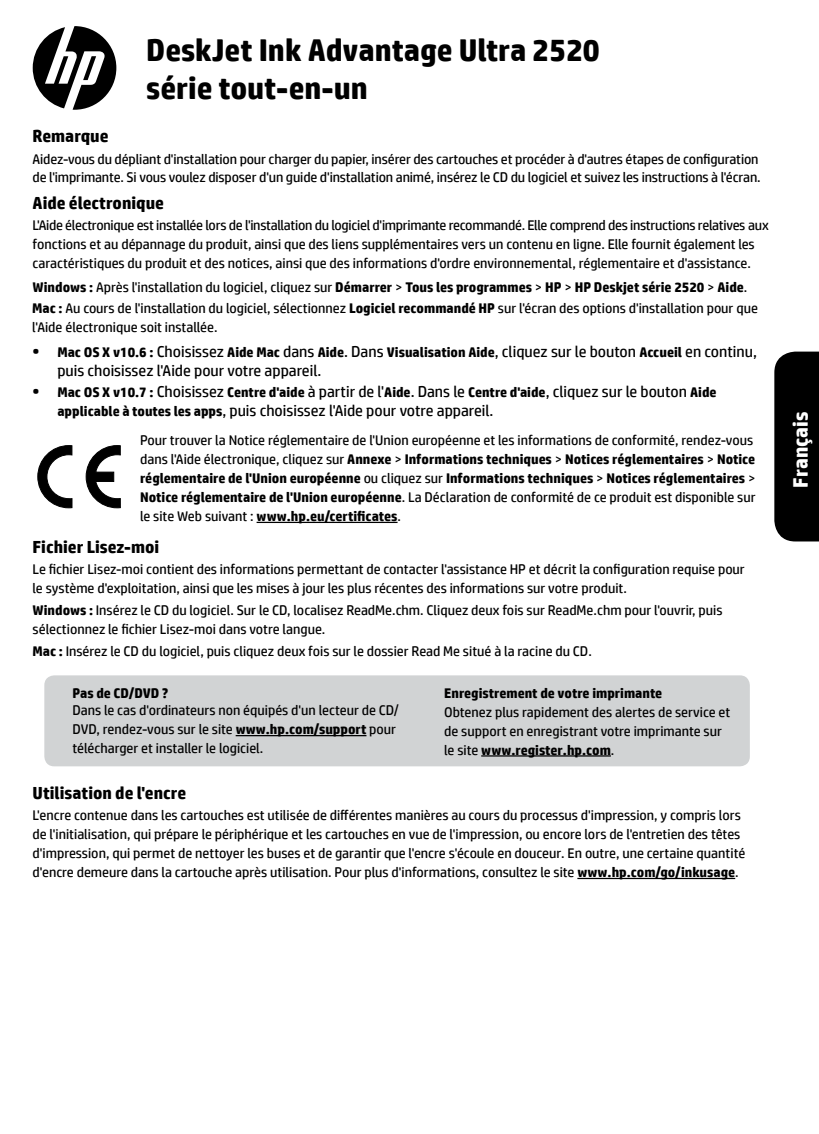
<style>
.page{position:relative;width:819px;height:1134px;background:#fff}
.page>*{position:absolute;margin:0;border:0;box-sizing:border-box;transform-origin:0 0}
.Product_name{font:700 31.5px/37.8px "HP Simplified";color:#000}
.RG_bleed_tab{font:700 21px "HP Simplified";color:#fff}
.Subtitle{font:700 17.5px "HP Simplified";color:#000}
.t1{font:15.75px/18.9px "HP Simplified";color:#000}
.Subtitle-2{font:14px/18.9px "HP Simplified";color:#000}
.Body{font:14px/18.9px "HP Simplified";color:#000}
.Body-2{font:700 14px "HP Simplified";color:#000}
.s1{font-weight:700}
.s2{font-weight:400}
.s3{font-weight:700;font-size:14px}
</style>
<div class="page">
<svg style="left:33px;top:26px;width:83px;height:84px"></svg>
<div style="left:774px;top:352px;width:45px;height:189px;background:#000"></div>
<hr style="left:577px;top:878px;width:158px;height:1px;background:#000">
<hr style="left:257px;top:522px;width:141px;height:1px;background:#000">
<svg style="left:37px;top:445px;width:36px;height:63px"></svg>
<svg style="left:85px;top:445px;width:36px;height:63px"></svg>
<div style="left:44px;top:675px;width:706px;height:91px;background:#d1d3d4;border-radius:10px"></div>
<hr style="left:481px;top:755px;width:130px;height:2px;background:#000">
<hr style="left:236px;top:735px;width:130px;height:1px;background:#000">
<p class="Product_name" style="left:146px;top:32px;width:455px">DeskJet Ink Advantage Ultra 2520 série tout-en-un</p>
<p class="Subtitle" style="left:33px;top:125px;width:78px">Remarque</p>
<p class="Subtitle-2" style="left:33px;top:149px;width:730px">Aidez-vous du dépliant d'installation pour charger du papier, insérer des cartouches et procéder à d'autres étapes de configuration de l'imprimante. Si vous voulez disposer d'un guide d'installation animé, insérez le CD du logiciel et suivez les instructions à l'écran.</p>
<p class="Subtitle" style="left:33px;top:191px;width:133px">Aide électronique</p>
<p class="Subtitle-2" style="left:33px;top:216px;width:738px">L'Aide électronique est installée lors de l'installation du logiciel d'imprimante recommandé. Elle comprend des instructions relatives aux fonctions et au dépannage du produit, ainsi que des liens supplémentaires vers un contenu en ligne. Elle fournit également les caractéristiques du produit et des notices, ainsi que des informations d'ordre environnemental, réglementaire et d'assistance.</p>
<p class="Body" style="left:32px;top:299px;width:727px"><span class="s1">Mac :</span> Au cours de l'installation du logiciel, sélectionnez <span class="s1">Logiciel recommandé HP</span> sur l'écran des options d'installation pour que l'Aide électronique soit installée.</p>
<p class="Body-2" style="left:33px;top:278px;width:716px">Windows : <span class="s2">Après l'installation du logiciel, cliquez sur</span> Démarrer <span class="s2">&gt;</span> Tous les programmes <span class="s2">&gt;</span> HP <span class="s2">&gt;</span> HP Deskjet série 2520 <span class="s2">&gt;</span> Aide<span class="s2">.</span></p>
<p class="t1" style="left:57px;top:342px;width:701px;text-indent:-25px"><span class="s1">•</span> <span class="s3">Mac OS X v10.6 :</span> Choisissez <span class="s3">Aide Mac</span> dans <span class="s3">Aide</span>. Dans <span class="s3">Visualisation Aide</span>, cliquez sur le bouton <span class="s3">Accueil</span> en continu, puis choisissez l'Aide pour votre appareil.</p>
<p class="t1" style="left:57px;top:382px;width:661px;text-indent:-25px"><span class="s1">•</span> <span class="s3">Mac OS X v10.7 :</span> Choisissez <span class="s3">Centre d'aide</span> à partir de l'<span class="s3">Aide</span>. Dans le <span class="s3">Centre d'aide</span>, cliquez sur le bouton <span class="s3">Aide applicable à toutes les apps</span>, puis choisissez l'Aide pour votre appareil.</p>
<p class="Body" style="left:140px;top:431px;width:617px">Pour trouver la Notice réglementaire de l'Union européenne et les informations de conformité, rendez-vous dans l'Aide électronique, cliquez sur <span class="s1">Annexe</span> &gt; <span class="s1">Informations techniques</span> &gt; <span class="s1">Notices réglementaires</span> &gt; <span class="s1">Notice réglementaire de l'Union européenne</span> ou cliquez sur <span class="s1">Informations techniques</span> &gt; <span class="s1">Notices réglementaires</span> &gt; <span class="s1">Notice réglementaire de l'Union européenne</span>. La Déclaration de conformité de ce produit est disponible sur le site Web suivant : <span class="s1">www.hp.eu/certificates</span>.</p>
<p class="Subtitle" style="left:33px;top:535px;width:128px">Fichier Lisez-moi</p>
<p class="Subtitle-2" style="left:33px;top:560px;width:714px">Le fichier Lisez-moi contient des informations permettant de contacter l'assistance HP et décrit la configuration requise pour le système d'exploitation, ainsi que les mises à jour les plus récentes des informations sur votre produit.</p>
<p class="Body" style="left:33px;top:601px;width:691px"><span class="s1">Windows :</span> Insérez le CD du logiciel. Sur le CD, localisez ReadMe.chm. Cliquez deux fois sur ReadMe.chm pour l'ouvrir, puis sélectionnez le fichier Lisez-moi dans votre langue.</p>
<p class="Body" style="left:33px;top:641px;width:561px"><span class="s1">Mac :</span> Insérez le CD du logiciel, puis cliquez deux fois sur le dossier Read Me situé à la racine du CD.</p>
<p class="Body-2" style="left:444px;top:684px;width:220px">Enregistrement de votre imprimante</p>
<p class="Body" style="left:444px;top:702px;width:288px">Obtenez plus rapidement des alertes de service et de support en enregistrant votre imprimante sur le site <span class="s1">www.register.hp.com</span>.</p>
<p class="Body-2" style="left:73px;top:684px;width:97px">Pas de CD/DVD ?</p>
<p class="Body" style="left:73px;top:701px;width:328px">Dans le cas d'ordinateurs non équipés d'un lecteur de CD/<br>DVD, rendez-vous sur le site <span class="s1">www.hp.com/support</span> pour télécharger et installer le logiciel.</p>
<p class="Subtitle" style="left:33px;top:781px;width:155px">Utilisation de l'encre</p>
<p class="Subtitle-2" style="left:33px;top:806px;width:714px">L'encre contenue dans les cartouches est utilisée de différentes manières au cours du processus d'impression, y compris lors de l'initialisation, qui prépare le périphérique et les cartouches en vue de l'impression, ou encore lors de l'entretien des têtes d'impression, qui permet de nettoyer les buses et de garantir que l'encre s'écoule en douceur. En outre, une certaine quantité d'encre demeure dans la cartouche après utilisation. Pour plus d'informations, consultez le site <span class="s1">www.hp.com/go/inkusage</span>.</p>
<p class="RG_bleed_tab" style="left:787px;top:488px;width:77px;rotate:-90deg">Français</p>
</div>
